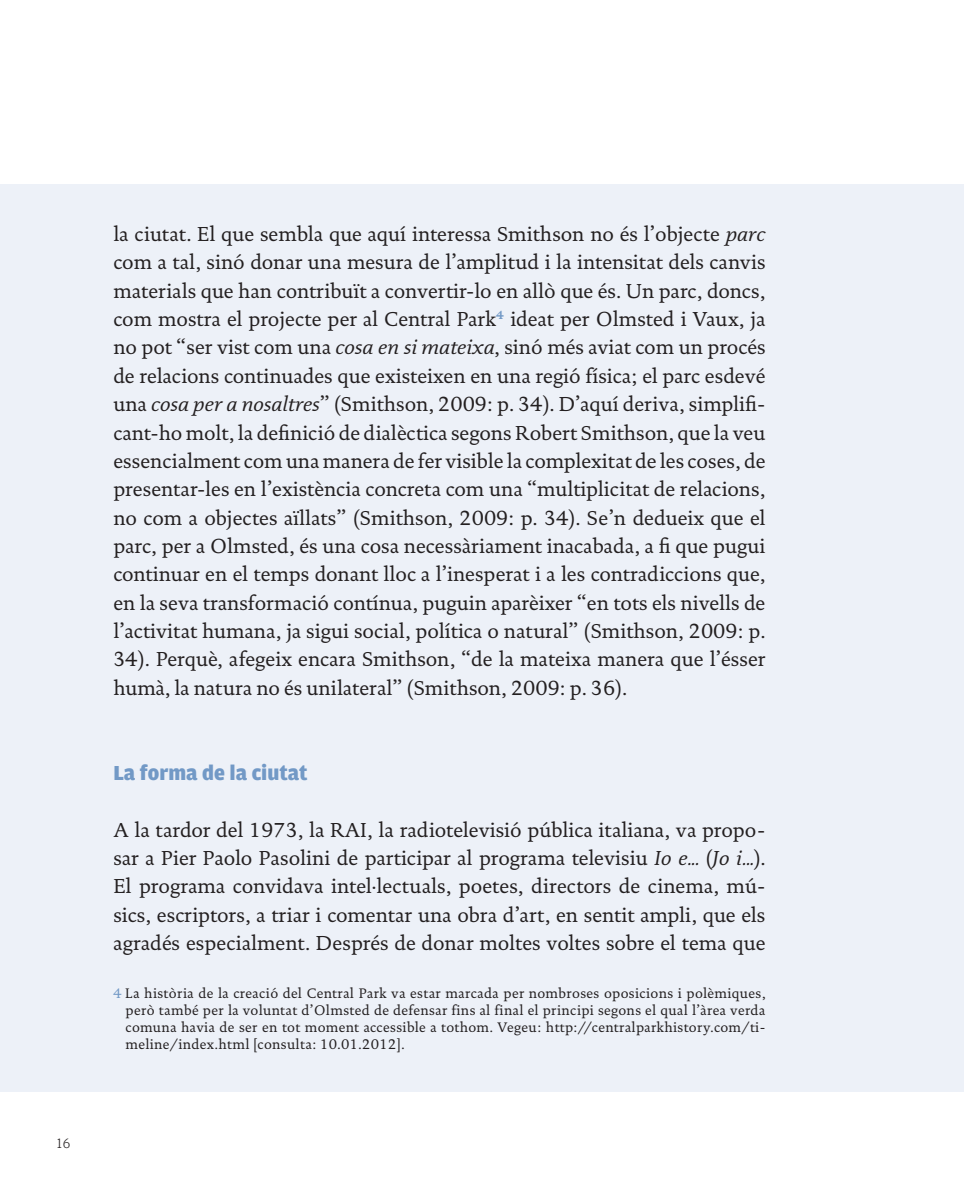
<style>
.page{position:relative;width:964px;height:1191px;background:#fff}
.page>*{position:absolute;margin:0;border:0;box-sizing:border-box;transform-origin:0 0}
.t1{font:900 21.6px "Amplitude";color:#7299c6}
.t2{font:20.4px/28.4px "DTL Documenta T";color:#231f20;text-align:justify}
.t3{font:300 14.4px "Amplitude";color:#231f20}
.t4{font:14px/17px "DTL Documenta T";letter-spacing:.025em;color:#231f20;text-align:justify}
.s1{font-style:italic}
.s2{color:#7299c6}
</style>
<div class="page">
<div style="left:0;top:184px;width:964px;height:907px;background:#edf1f8"></div>
<p class="t3" style="left:57px;top:1135px;width:15px">16</p>
<p class="t2" style="left:113px;top:220px;width:654px">la ciutat. El que sembla que aquí interessa Smithson no és l’objecte <span class="s1">parc </span>com a tal, sinó donar una mesura de l’amplitud i la intensitat dels canvis materials que han contribuït a convertir-lo en allò que és. Un parc, doncs, com mostra el projecte per al Central Park<sup>4</sup> ideat per Olmsted i Vaux, ja no pot “ser vist com una <span class="s1">cosa en si mateixa</span>, sinó més aviat com un procés de relacions continuades que existeixen en una regió física; el parc esdevé una <span class="s1">cosa per a nosaltres</span>” (Smithson, 2009: p. 34). D’aquí deriva, simplifi&shy;cant-ho molt, la definició de dialèctica segons Robert Smithson, que la veu essencialment com una manera de fer visible la complexitat de les coses, de presentar-les en l’existència concreta com una “multiplicitat de relacions, no com a objectes aïllats” (Smithson, 2009: p. 34). Se’n dedueix que el parc, per a Olmsted, és una cosa necessàriament inacabada, a fi que pugui continuar en el temps donant lloc a l’inesperat i a les contradiccions que, en la seva transformació contínua, puguin aparèixer “en tots els nivells de l’activitat humana, ja sigui social, política o natural” (Smithson, 2009: p.<br>34). Perquè, afegeix encara Smithson, “de la mateixa manera que l’ésser humà, la natura no és unilateral” (Smithson, 2009: p. 36).</p>
<p class="t1" style="left:113px;top:760px;width:196px">La forma de la ciutat</p>
<p class="t2" style="left:113px;top:815px;width:654px">A la tardor del 1973, la RAI, la radiotelevisió pública italiana, va propo&shy;sar a Pier Paolo Pasolini de participar al programa televisiu <span class="s1">Io e...</span> (<span class="s1">Jo i...</span>).<br>El programa convidava intel·lectuals, poetes, directors de cinema, mú&shy;sics, escriptors, a triar i comentar una obra d’art, en sentit ampli, que els agradés especialment. Després de donar moltes voltes sobre el tema que</p>
<p class="t4" style="left:126px;top:984px;width:641px;text-indent:-12px"><span class="s2">4</span> La història de la creació del Central Park va estar marcada per nombroses oposicions i polèmiques, però també per la voluntat d’Olmsted de defensar fins al final el principi segons el qual l’àrea verda comuna havia de ser en tot moment accessible a tothom. Vegeu: http://centralparkhistory.com/ti&shy;meline/index.html [consulta: 10.01.2012].</p>
</div>
